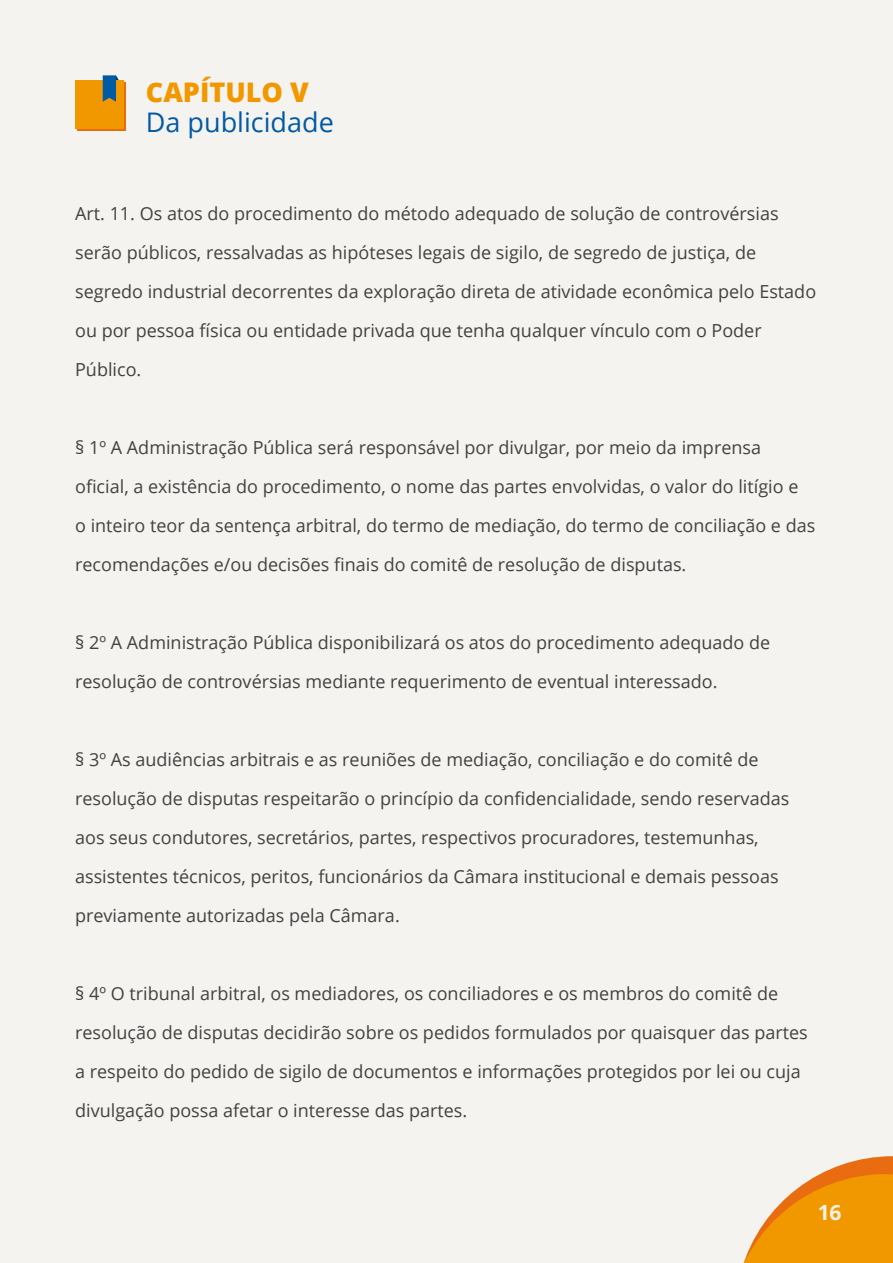
<style>
.page{position:relative;width:893px;height:1263px;background:#f5f3ef}
.page>*{position:absolute;margin:0;border:0;box-sizing:border-box;transform-origin:0 0}
.t1{font:27px "Open Sans";color:#005aa4}
.t2{font:800 27px "Open Sans";color:#f19800}
.t3{font:700 21px "Open Sans";color:#f7f3e8}
.t4{font:18px/39px "Open Sans";color:#434141}
</style>
<div class="page">
<svg style="left:743px;top:1156px;width:150px;height:107px"></svg>
<div style="left:78px;top:82px;width:48px;height:49px;background:#e96c11"></div>
<div style="left:76px;top:80px;width:48px;height:49px;background:#f19800"></div>
<svg style="left:103px;top:75px;width:16px;height:27px"></svg>
<h1 class="t2" style="left:146px;top:72px;width:164px">CAPÍTULO V</h1>
<h1 class="t1" style="left:146px;top:104px;width:190px">Da publicidade</h1>
<p class="t4" style="left:75px;top:193px;width:743px">Art. 11. Os atos do procedimento do método adequado de solução de controvérsias serão públicos, ressalvadas as hipóteses legais de sigilo, de segredo de justiça, de segredo industrial decorrentes da exploração direta de atividade econômica pelo Estado ou por pessoa física ou entidade privada que tenha qualquer vínculo com o Poder Público.</p>
<p class="t4" style="left:75px;top:427px;width:742px">§ 1º A Administração Pública será responsável por divulgar, por meio da imprensa oficial, a existência do procedimento, o nome das partes envolvidas, o valor do litígio e<br>o inteiro teor da sentença arbitral, do termo de mediação, do termo de conciliação e das recomendações e/ou decisões finais do comitê de resolução de disputas.</p>
<p class="t4" style="left:75px;top:622px;width:697px">§ 2º A Administração Pública disponibilizará os atos do procedimento adequado de resolução de controvérsias mediante requerimento de eventual interessado.</p>
<p class="t4" style="left:75px;top:739px;width:716px">§ 3º As audiências arbitrais e as reuniões de mediação, conciliação e do comitê de resolução de disputas respeitarão o princípio da confidencialidade, sendo reservadas aos seus condutores, secretários, partes, respectivos procuradores, testemunhas, assistentes técnicos, peritos, funcionários da Câmara institucional e demais pessoas previamente autorizadas pela Câmara.</p>
<p class="t4" style="left:75px;top:973px;width:734px">§ 4º O tribunal arbitral, os mediadores, os conciliadores e os membros do comitê de resolução de disputas decidirão sobre os pedidos formulados por quaisquer das partes a respeito do pedido de sigilo de documentos e informações protegidos por lei ou cuja divulgação possa afetar o interesse das partes.</p>
<p class="t3" style="left:818px;top:1198px;width:25px">16</p>
</div>
